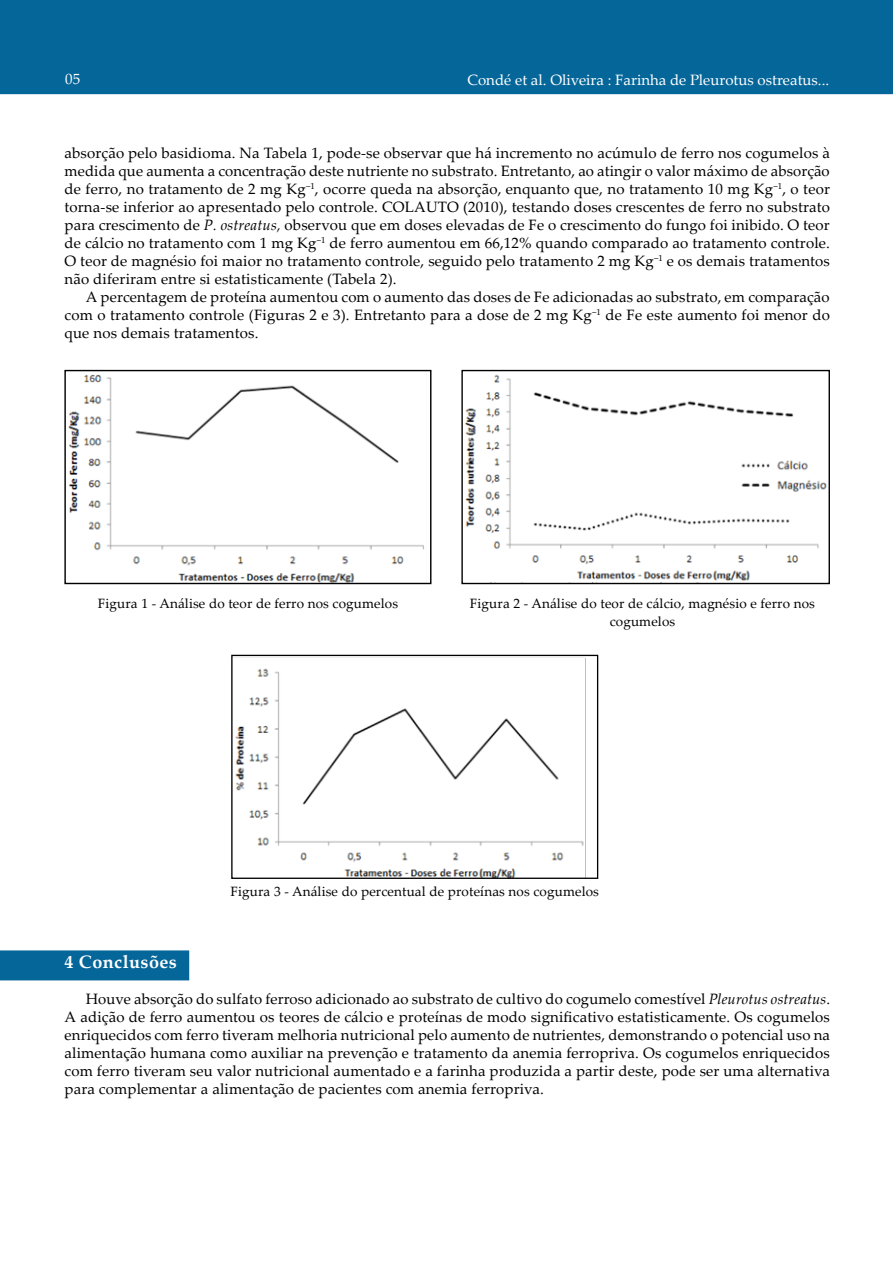
<style>
.page{position:relative;width:893px;height:1263px;background:#fff}
.page>*{position:absolute;margin:0;border:0;box-sizing:border-box;transform-origin:0 0}
.t1{font:700 18px "Palatino Linotype";letter-spacing:.025em;color:#fff}
.t2{font:15px/18px "Palatino Linotype";letter-spacing:.01em;color:#000;text-align:justify}
.t3{font:15px "Palatino Linotype";color:#fff}
.t4{font:13.5px/18px "Palatino Linotype";letter-spacing:.01em;color:#000;text-align:center}
.s1{font-style:italic}
</style>
<div class="page">
<div style="left:0;top:0;width:893px;height:94px;background:#056699"></div>
<div style="left:1px;top:951px;width:187px;height:29px;background:#056699"></div>
<div style="left:0;top:950px;width:189px;height:30px;border:2px solid #056699"></div>
<img style="left:68px;top:374px;width:356px;height:208px">
<div style="left:64px;top:370px;width:367px;height:214px;border:1px solid #000"></div>
<img style="left:464px;top:374px;width:363px;height:207px">
<div style="left:461px;top:370px;width:369px;height:214px;border:1px solid #000"></div>
<img style="left:233px;top:657px;width:353px;height:220px">
<div style="left:231px;top:655px;width:367px;height:224px;border:1px solid #000"></div>
<p class="t3" style="left:65px;top:68px;width:16px">05</p>
<p class="t3" style="left:467px;top:69px;width:363px">Condé et al. Oliveira : Farinha de Pleurotus ostreatus...</p>
<p class="t2" style="left:65px;top:144px;width:767px">absorção pelo basidioma. Na Tabela 1, pode-se observar que há incremento no acúmulo de ferro nos cogumelos à medida que aumenta a concentração deste nutriente no substrato. Entretanto, ao atingir o valor máximo de absorção de ferro, no tratamento de 2 mg Kg<sup>−1</sup>, ocorre queda na absorção, enquanto que, no tratamento 10 mg Kg<sup>−1</sup>, o teor torna-se inferior ao apresentado pelo controle. COLAUTO (2010), testando doses crescentes de ferro no substrato para crescimento de <span class="s1">P. ostreatus,</span> observou que em doses elevadas de Fe o crescimento do fungo foi inibido. O teor de cálcio no tratamento com 1 mg Kg<sup>−1</sup> de ferro aumentou em 66,12% quando comparado ao tratamento controle.<br>O teor de magnésio foi maior no tratamento controle, seguido pelo tratamento 2 mg Kg<sup>−1</sup> e os demais tratamentos não diferiram entre si estatisticamente (Tabela 2).</p>
<p class="t2" style="left:65px;top:288px;width:767px;text-indent:21px">A percentagem de proteína aumentou com o aumento das doses de Fe adicionadas ao substrato, em comparação com o tratamento controle (Figuras 2 e 3). Entretanto para a dose de 2 mg Kg<sup>−1</sup> de Fe este aumento foi menor do que nos demais tratamentos.</p>
<p class="t4" style="left:98px;top:594px;width:302px">Figura 1 - Análise do teor de ferro nos cogumelos</p>
<p class="t4" style="left:470px;top:594px;width:347px">Figura 2 - Análise do teor de cálcio, magnésio e ferro nos cogumelos</p>
<p class="t4" style="left:231px;top:882px;width:370px">Figura 3 - Análise do percentual de proteínas nos cogumelos</p>
<p class="t1" style="left:65px;top:949px;width:114px">4 Conclusões</p>
<p class="t2" style="left:65px;top:990px;width:767px;text-indent:21px">Houve absorção do sulfato ferroso adicionado ao substrato de cultivo do cogumelo comestível <span class="s1">Pleurotus ostreatus</span>.<br>A adição de ferro aumentou os teores de cálcio e proteínas de modo significativo estatisticamente. Os cogumelos enriquecidos com ferro tiveram melhoria nutricional pelo aumento de nutrientes, demonstrando o potencial uso na alimentação humana como auxiliar na prevenção e tratamento da anemia ferropriva. Os cogumelos enriquecidos com ferro tiveram seu valor nutricional aumentado e a farinha produzida a partir deste, pode ser uma alternativa para complementar a alimentação de pacientes com anemia ferropriva.</p>
</div>
